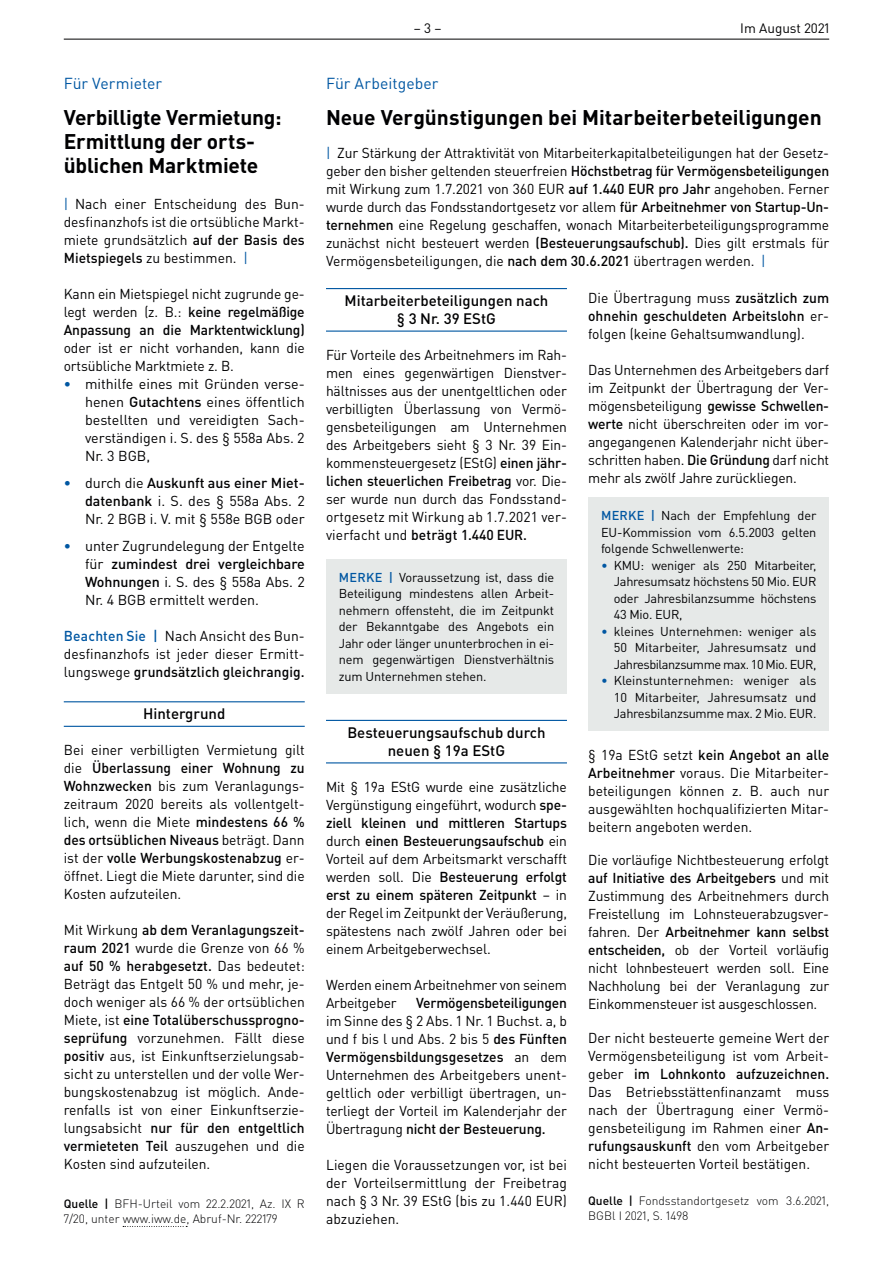
<style>
.page{position:relative;width:893px;height:1263px;background:#fff}
.page>*{position:absolute;margin:0;border:0;box-sizing:border-box;transform-origin:0 0}
.t1{font:700 21px/24px "DIN Pro";letter-spacing:-.005em;color:#000002}
.t2{font:15.75px "DIN Pro";color:#0157a2}
.t3{font:500 15px/18px "DIN Pro";color:#000002;text-align:center}
.t4{font:14.25px/18px "DIN Pro";color:#000002;text-align:justify}
.t5{font:500 14.25px "DIN Pro";letter-spacing:-.015em;color:#000002}
.t6{font:13.5px "DIN Pro";color:#000002}
.t7{font:12.75px/16.5px "DIN Pro";letter-spacing:-.01em;color:#000002;text-align:justify}
.t8{font:300 12px/15px "DIN Pro";color:#000002}
.s1{color:#0157a2}
.s2{font-weight:500}
.s3{font-weight:500;color:#0157a2}
</style>
<div class="page">
<hr style="left:64px;top:39px;width:765px;height:1px;background:#000002">
<hr style="left:326px;top:288px;width:241px;height:1px;background:#0157a2">
<hr style="left:326px;top:330px;width:241px;height:2px;background:#0157a2">
<hr style="left:326px;top:720px;width:241px;height:1px;background:#0157a2">
<hr style="left:326px;top:762px;width:241px;height:1px;background:#0157a2">
<div style="left:326px;top:559px;width:241px;height:134px;background:#e6e9e8"></div>
<div style="left:588px;top:498px;width:241px;height:233px;background:#e6e9e8"></div>
<hr style="left:64px;top:701px;width:241px;height:1px;background:#0157a2">
<hr style="left:64px;top:726px;width:241px;height:1px;background:#0157a2">
<svg style="left:123px;top:1226px;width:64px;height:1px"></svg>
<p class="t2" style="left:64px;top:73px;width:100px">Für Vermieter</p>
<h1 class="t1" style="left:64px;top:105px;width:219px">Verbilligte Vermietung:<br>Ermittlung der orts&shy;üblichen Marktmiete</h1>
<p class="t4" style="left:64px;top:195px;width:242px"><span class="s1">|</span> Nach einer Entscheidung des Bun&shy;desfinanzhofs ist die ortsübliche Markt&shy;miete grundsätzlich <span class="s2">auf der Basis des Mietspiegels</span> zu bestimmen. <span class="s1">|</span></p>
<p class="t4" style="left:64px;top:285px;width:242px">Kann ein Mietspiegel nicht zugrunde ge&shy;legt werden (z. B.: <span class="s2">keine regelmäßige Anpassung an die Marktentwicklung)</span></p>
<p class="t4" style="left:64px;top:339px;width:242px">oder ist er nicht vorhanden, kann die ortsübliche Marktmiete z. B.</p>
<p class="t4" style="left:85px;top:375px;width:221px;text-indent:-21px"><span class="s3">•</span> mithilfe eines mit Gründen verse&shy;henen <span class="s2">Gutachtens</span> eines öffentlich bestellten und vereidigten Sach&shy;verständigen i. S. des § 558a Abs. 2<br>Nr. 3 BGB,</p>
<p class="t4" style="left:85px;top:474px;width:221px;text-indent:-21px"><span class="s3">•</span> durch die <span class="s2">Auskunft aus einer Miet&shy;datenbank</span> i. S. des § 558a Abs. 2<br>Nr. 2 BGB i. V. mit § 558e BGB oder</p>
<p class="t4" style="left:85px;top:537px;width:221px;text-indent:-21px"><span class="s3">•</span> unter Zugrundelegung der Entgelte für <span class="s2">zumindest drei vergleichbare Wohnungen</span> i. S. des § 558a Abs. 2<br>Nr. 4 BGB ermittelt werden.</p>
<p class="t4" style="left:64px;top:627px;width:242px"><span class="s3">Beachten Sie |</span> Nach Ansicht des Bun&shy;desfinanzhofs ist jeder dieser Ermitt&shy;lungswege <span class="s2">grundsätzlich gleichrangig.</span></p>
<p class="t3" style="left:143px;top:704px;width:84px">Hintergrund</p>
<p class="t4" style="left:64px;top:741px;width:242px">Bei einer verbilligten Vermietung gilt die <span class="s2">Überlassung einer Wohnung zu Wohnzwecken</span> bis zum Veranlagungs&shy;zeitraum 2020 bereits als vollentgelt&shy;lich, wenn die Miete <span class="s2">mindestens 66 % des ortsüblichen Niveaus</span> beträgt. Dann ist der <span class="s2">volle Werbungskostenabzug</span> er&shy;öffnet. Liegt die Miete darunter, sind die Kosten aufzuteilen.</p>
<p class="t4" style="left:64px;top:921px;width:242px">Mit Wirkung <span class="s2">ab dem Veranlagungszeit&shy;raum 2021</span> wurde die Grenze von 66 % <span class="s2">auf 50 % herabgesetzt.</span> Das bedeutet:<br>Beträgt das Entgelt 50 % und mehr, je&shy;doch weniger als 66 % der ortsüblichen Miete, ist <span class="s2">eine Totalüberschussprogno&shy;seprüfung</span> vorzunehmen. Fällt diese <span class="s2">positiv</span> aus, ist Einkunftserzielungsab&shy;sicht zu unterstellen und der volle Wer&shy;bungskostenabzug ist möglich. Ande&shy;renfalls ist von einer Einkunftserzie&shy;lungsabsicht <span class="s2">nur für den entgeltlich vermieteten Teil</span> auszugehen und die Kosten sind aufzuteilen.</p>
<p class="t8" style="left:64px;top:1196px;width:242px"><span class="s2">Quelle |</span> BFH-Urteil vom 22.2.2021, Az. IX R<br>7/20, unter www.iww.de, Abruf-Nr. 222179</p>
<p class="t6" style="left:414px;top:19px;width:29px">– 3 –</p>
<p class="t6" style="left:740px;top:19px;width:91px">Im August 2021</p>
<p class="t2" style="left:326px;top:73px;width:114px">Für Arbeitgeber</p>
<h1 class="t1" style="left:326px;top:105px;width:497px">Neue Vergünstigungen bei Mitarbeiterbeteiligungen</h1>
<p class="t4" style="left:326px;top:144px;width:505px"><span class="s1">|</span> Zur Stärkung der Attraktivität von Mitarbeiterkapitalbeteiligungen hat der Gesetz&shy;geber den bisher geltenden steuerfreien <span class="s2">Höchstbetrag für Vermögensbeteiligungen </span>mit Wirkung zum 1.7.2021 von 360 EUR <span class="s2">auf 1.440 EUR pro Jahr</span> angehoben. Ferner wurde durch das Fondsstandortgesetz vor allem <span class="s2">für Arbeitnehmer von Startup-Un&shy;ternehmen</span> eine Regelung geschaffen, wonach Mitarbeiterbeteiligungsprogramme zunächst nicht besteuert werden <span class="s2">(Besteuerungsaufschub).</span> Dies gilt erstmals für Vermögensbeteiligungen, die <span class="s2">nach dem 30.6.2021</span> übertragen werden. <span class="s1">|</span></p>
<p class="t3" style="left:344px;top:291px;width:205px">Mitarbeiterbeteiligungen nach § 3 Nr. 39 EStG</p>
<p class="t4" style="left:326px;top:345px;width:242px">Für Vorteile des Arbeitnehmers im Rah&shy;men eines gegenwärtigen Dienstver&shy;hältnisses aus der unentgeltlichen oder verbilligten Überlassung von Vermö&shy;gensbeteiligungen am Unternehmen des Arbeitgebers sieht § 3 Nr. 39 Ein&shy;kommensteuergesetz (EStG) <span class="s2">einen jähr&shy;lichen steuerlichen Freibetrag</span> vor. Die&shy;ser wurde nun durch das Fondsstand&shy;ortgesetz mit Wirkung ab 1.7.2021 ver&shy;vierfacht und <span class="s2">beträgt 1.440 EUR.</span></p>
<p class="t7" style="left:339px;top:568px;width:217px"><span class="s3">MERKE |</span> Voraussetzung ist, dass die Beteiligung mindestens allen Arbeit&shy;nehmern offensteht, die im Zeitpunkt der Bekanntgabe des Angebots ein Jahr oder länger ununterbrochen in ei&shy;nem gegenwärtigen Dienstverhältnis zum Unternehmen stehen.</p>
<p class="t4" style="left:588px;top:288px;width:242px">Die Übertragung muss <span class="s2">zusätzlich zum ohnehin geschuldeten Arbeitslohn</span> er&shy;folgen (keine Gehaltsumwandlung).</p>
<p class="t4" style="left:588px;top:360px;width:242px">Das Unternehmen des Arbeitgebers darf im Zeitpunkt der Übertragung der Ver&shy;mögensbeteiligung <span class="s2">gewisse Schwellen&shy;werte</span> nicht überschreiten oder im vor&shy;angegangenen Kalenderjahr nicht über&shy;schritten haben. <span class="s2">Die Gründung</span> darf nicht mehr als zwölf Jahre zurückliegen.</p>
<p class="t7" style="left:601px;top:507px;width:217px"><span class="s3">MERKE |</span> Nach der Empfehlung der EU-Kommission vom 6.5.2003 gelten folgende Schwellenwerte:</p>
<p class="t7" style="left:614px;top:556px;width:204px;text-indent:-13px"><span class="s1">•</span> KMU: weniger als 250 Mitarbeiter, Jahresumsatz höchstens 50 Mio. EUR oder Jahresbilanzsumme höchstens 43 Mio. EUR,</p>
<p class="t7" style="left:614px;top:622px;width:204px;text-indent:-13px"><span class="s1">•</span> kleines Unternehmen: weniger als 50 Mitarbeiter, Jahresumsatz und Jahresbilanzsumme max. 10 Mio. EUR,</p>
<p class="t7" style="left:614px;top:672px;width:204px;text-indent:-13px"><span class="s1">•</span> Kleinstunternehmen: weniger als 10 Mitarbeiter, Jahresumsatz und Jahresbilanzsumme max. 2 Mio. EUR.</p>
<p class="t4" style="left:588px;top:745px;width:242px">§ 19a EStG setzt <span class="s2">kein Angebot an alle Arbeitnehmer</span> voraus. Die Mitarbeiter&shy;beteiligungen können z. B. auch nur ausgewählten hochqualifizierten Mitar&shy;beitern angeboten werden.</p>
<p class="t4" style="left:588px;top:850px;width:242px">Die vorläufige Nichtbesteuerung erfolgt <span class="s2">auf Initiative des Arbeitgebers</span> und mit Zustimmung des Arbeitnehmers durch Freistellung im Lohnsteuerabzugsver&shy;fahren. Der <span class="s2">Arbeitnehmer kann selbst entscheiden,</span> ob der Vorteil vorläufig nicht lohnbesteuert werden soll. Eine Nachholung bei der Veranlagung zur Einkommensteuer ist ausgeschlossen.</p>
<p class="t4" style="left:588px;top:1029px;width:242px">Der nicht besteuerte gemeine Wert der Vermögensbeteiligung ist vom Arbeit&shy;geber <span class="s2">im Lohnkonto aufzuzeichnen.<br></span>Das Betriebsstättenfinanzamt muss nach der Übertragung einer Vermö&shy;gensbeteiligung im Rahmen einer <span class="s2">An&shy;rufungsauskunft</span> den vom Arbeitgeber nicht besteuerten Vorteil bestätigen.</p>
<p class="t8" style="left:588px;top:1193px;width:242px"><span class="s2">Quelle |</span> Fondsstandortgesetz vom 3.6.2021,<br>BGBl I 2021, S. 1498</p>
<p class="t3" style="left:347px;top:723px;width:200px">Besteuerungsaufschub durch neuen § 19a EStG</p>
<p class="t4" style="left:326px;top:777px;width:242px">Mit § 19a EStG wurde eine zusätzliche Vergünstigung eingeführt, wodurch <span class="s2">spe&shy;ziell kleinen und mittleren Startups </span>durch <span class="s2">einen Besteuerungsaufschub</span> ein Vorteil auf dem Arbeitsmarkt verschafft werden soll. Die <span class="s2">Besteuerung erfolgt erst zu einem späteren Zeitpunkt</span> – in der Regel im Zeitpunkt der Veräußerung, spätestens nach zwölf Jahren oder bei einem Arbeitgeberwechsel.</p>
<p class="t4" style="left:326px;top:975px;width:242px">Werden einem Arbeitnehmer von seinem<br>Arbeitgeber</p>
<p class="t5" style="left:416px;top:993px;width:152px">Vermögensbeteiligungen</p>
<p class="t4" style="left:326px;top:1011px;width:242px">im Sinne des § 2 Abs. 1 Nr. 1 Buchst. a, b und f bis l und Abs. 2 bis 5 <span class="s2">des Fünften Vermögensbildungsgesetzes</span> an dem Unternehmen des Arbeitgebers unent&shy;geltlich oder verbilligt übertragen, un&shy;terliegt der Vorteil im Kalenderjahr der Übertragung <span class="s2">nicht der Besteuerung.</span></p>
<p class="t4" style="left:326px;top:1155px;width:242px">Liegen die Voraussetzungen vor, ist bei der Vorteilsermittlung der Freibetrag nach § 3 Nr. 39 EStG (bis zu 1.440 EUR) abzuziehen.</p>
</div>
